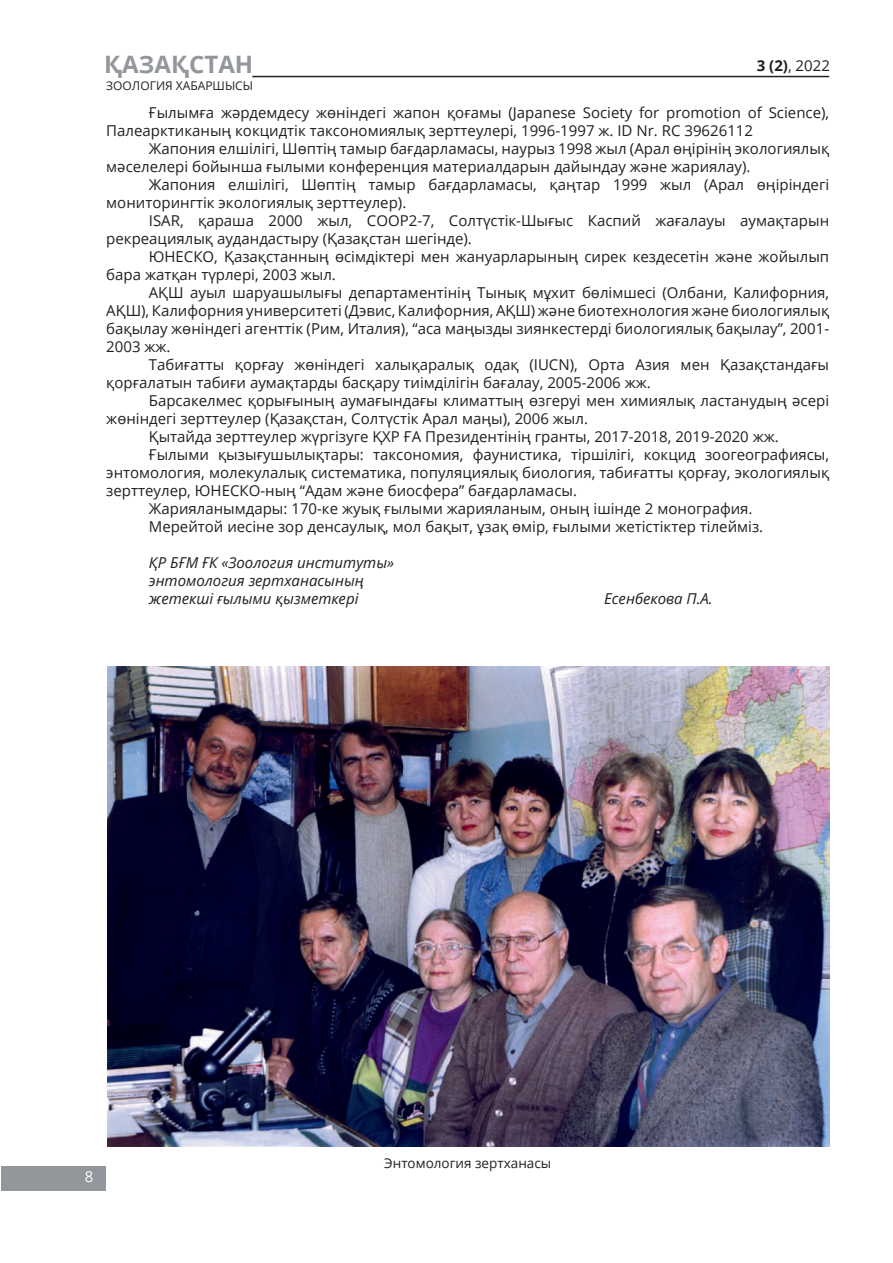
<style>
.page{position:relative;width:893px;height:1263px;background:#fff}
.page>*{position:absolute;margin:0;border:0;box-sizing:border-box;transform-origin:0 0}
.t1{font:700 24px "Open Sans";color:#93969b}
.t2{font:15px/18px "Open Sans";color:#231f20}
.t3{font:italic 15px/18px "Open Sans";color:#231f20}
.t4{font:15px "Open Sans";color:#fff}
.t5{font:13.5px "Open Sans";color:#231f20}
.t6{font:12px "Open Sans";color:#231f20}
.s1{font-weight:700}
</style>
<div class="page">
<div style="left:1px;top:1166px;width:105px;height:25px;background:#93969b"></div>
<hr style="left:252px;top:76px;width:577px;height:1px;background:#231f20">
<img style="left:107px;top:666px;width:723px;height:480px">
<h1 class="t1" style="left:104px;top:47px;width:151px">Қазақстан</h1>
<p class="t6" style="left:106px;top:77px;width:148px">зоология хабаршысы</p>
<p class="t2" style="left:757px;top:56px;width:75px"><span class="s1">3 (2)</span>, 2022</p>
<p class="t2" style="left:106px;top:103px;width:724px;text-indent:43px">Ғылымға жәрдемдесу жөніндегі жапон қоғамы (Japanese Society for promotion of Science),<br>Палеарктиканың кокцидтік таксономиялық зерттеулері, 1996-1997 ж. ID Nr. RC 39626112</p>
<p class="t2" style="left:106px;top:139px;width:724px;text-indent:43px">Жапония елшілігі, Шөптің тамыр бағдарламасы, наурыз 1998 жыл (Арал өңірінің экологиялық мәселелері бойынша ғылыми конференция материалдарын дайындау және жариялау).</p>
<p class="t2" style="left:106px;top:175px;width:724px;text-indent:43px">Жапония елшілігі, Шөптің тамыр бағдарламасы, қаңтар 1999 жыл (Арал өңіріндегі мониторингтік экологиялық зерттеулер).</p>
<p class="t2" style="left:106px;top:211px;width:724px;text-indent:43px">ISAR, қараша 2000 жыл, COOP2-7, Солтүстік-Шығыс Каспий жағалауы аумақтарын рекреациялық аудандастыру (Қазақстан шегінде).</p>
<p class="t2" style="left:106px;top:247px;width:724px;text-indent:43px">ЮНЕСКО, Қазақстанның өсімдіктері мен жануарларының сирек кездесетін және жойылып бара жатқан түрлері, 2003 жыл.</p>
<p class="t2" style="left:106px;top:283px;width:724px;text-align:justify;text-indent:43px">АҚШ ауыл шаруашылығы департаментінің Тынық мұхит бөлімшесі (Олбани, Калифорния, АҚШ), Калифорния университеті (Дэвис, Калифорния, АҚШ) және биотехнология және биологиялық бақылау жөніндегі агенттік (Рим, Италия), “аса маңызды зиянкестерді биологиялық бақылау”, 2001- 2003 жж.</p>
<p class="t2" style="left:106px;top:355px;width:724px;text-indent:43px">Табиғатты қорғау жөніндегі халықаралық одақ (IUCN), Орта Азия мен Қазақстандағы қорғалатын табиғи аумақтарды басқару тиімділігін бағалау, 2005-2006 жж.</p>
<p class="t2" style="left:149px;top:391px;width:682px">Барсакелмес қорығының аумағындағы климаттың өзгеруі мен химиялық ластанудың әсері</p>
<p class="t2" style="left:106px;top:409px;width:483px">жөніндегі зерттеулер (Қазақстан, Солтүстік Арал маңы), 2006 жыл.</p>
<p class="t2" style="left:149px;top:427px;width:631px">Қытайда зерттеулер жүргізуге ҚХР ҒА Президентінің гранты, 2017-2018, 2019-2020 жж.</p>
<p class="t2" style="left:149px;top:445px;width:682px">Ғылыми қызығушылықтары: таксономия, фаунистика, тіршілігі, кокцид зоогеографиясы,</p>
<p class="t2" style="left:106px;top:463px;width:724px">энтомология, молекулалық систематика, популяциялық биология, табиғатты қорғау, экологиялық</p>
<p class="t2" style="left:106px;top:481px;width:472px">зерттеулер, ЮНЕСКО-ның “Адам және биосфера” бағдарламасы.</p>
<p class="t2" style="left:149px;top:499px;width:605px">Жарияланымдары: 170-ке жуық ғылыми жарияланым, оның ішінде 2 монография.</p>
<p class="t2" style="left:149px;top:517px;width:616px">Мерейтой иесіне зор денсаулық, мол бақыт, ұзақ өмір, ғылыми жетістіктер тілейміз.</p>
<p class="t3" style="left:149px;top:553px;width:247px">ҚР БҒМ ҒК «Зоология институты» энтомология зертханасының жетекші ғылыми қызметкері</p>
<p class="t3" style="left:604px;top:589px;width:110px">Есенбекова П.А.</p>
<p class="t4" style="left:85px;top:1166px;width:10px">8</p>
<p class="t5" style="left:384px;top:1154px;width:168px">Энтомология зертханасы</p>
</div>
